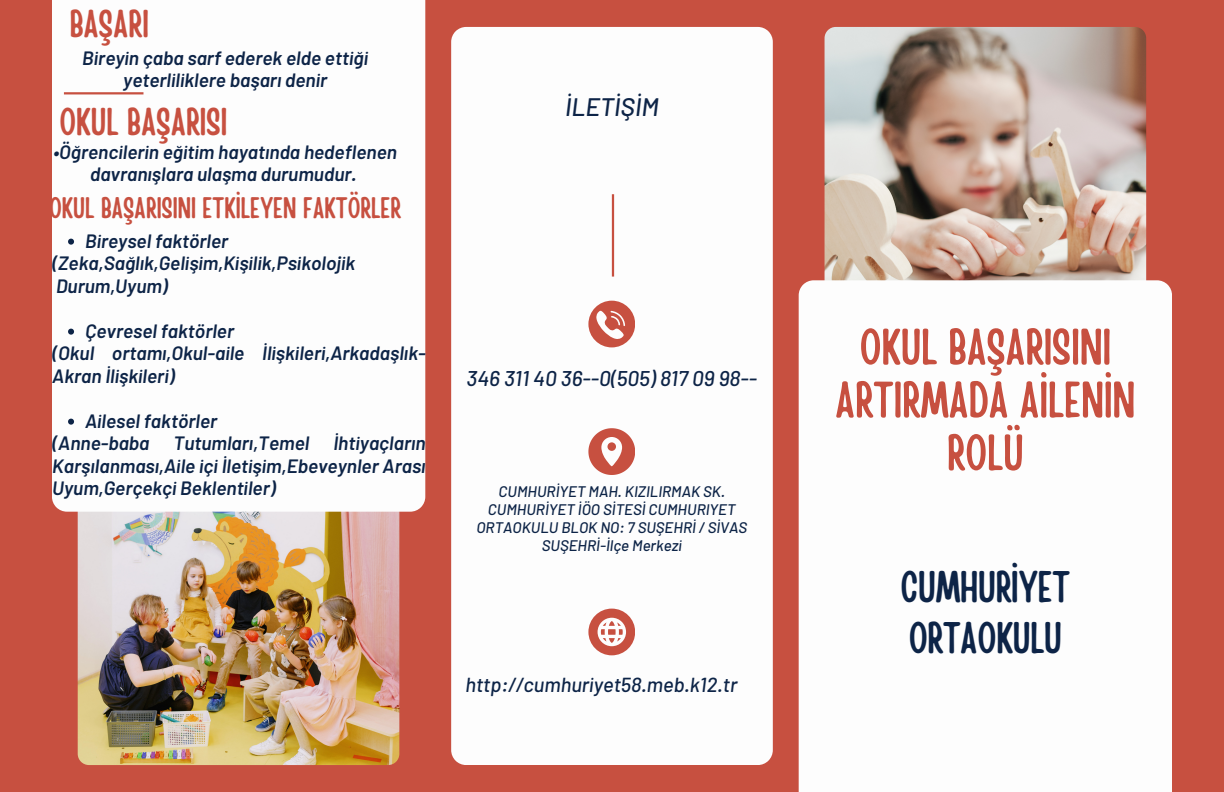
<style>
.page{position:relative;width:1224px;height:792px;background:#c75040}
.page>*{position:absolute;margin:0;border:0;box-sizing:border-box;transform-origin:0 0}
.t1{font:50.6px/52.9px "Handy Casual Condensed";color:#c75040;text-align:center}
.t2{font:44px/51.4px "Handy Casual Condensed";letter-spacing:-.005em;color:#0d2447}
.t3{font:38.6px "Handy Casual Condensed";color:#c75040}
.t4{font:29.6px "Handy Casual Condensed";color:#c75040}
.t5{font:italic 500 25.3px "Barlow";color:#0d2447}
.t6{font:italic 500 21.3px "Barlow";color:#0d2447}
.t7{font:italic 500 20.3px "Barlow";color:#0d2447}
.t8{font:italic 600 19.3px/22.5px "Barlow";color:#0d2447;text-align:center}
.t9{font:italic 500 15.3px/18px "Barlow";color:#0d2447;text-align:center}
</style>
<div class="page">
<img style="left:825px;top:27px;width:321px;height:284px;border-radius:11px">
<img style="left:78px;top:481px;width:321px;height:284px;border-radius:11px">
<div style="left:799px;top:280px;width:373px;height:512px;background:#fdfdfd"></div>
<div style="left:52px;top:0;width:373px;height:512px;background:#fdfdfd"></div>
<div style="left:451px;top:27px;width:322px;height:738px;background:#fdfdfd"></div>
<svg style="left:588px;top:301px;width:47px;height:46px"></svg>
<svg style="left:588px;top:609px;width:47px;height:46px"></svg>
<svg style="left:588px;top:428px;width:47px;height:47px"></svg>
<hr style="left:612px;top:194px;width:2px;height:83px;background:#c75040">
<hr style="left:64px;top:92px;width:79px;height:2px;background:#c75040">
<svg style="left:68px;top:239px;width:6px;height:6px"></svg>
<svg style="left:68px;top:329px;width:6px;height:6px"></svg>
<svg style="left:68px;top:419px;width:6px;height:6px"></svg>
<p class="t3" style="left:70px;top:-1px;width:81px">BAŞARI</p>
<p class="t8" style="left:82px;top:46px;width:287px">Bireyin çaba sarf ederek elde ettiği yeterliliklere başarı denir</p>
<p class="t3" style="left:59px;top:96px;width:169px">OKUL BAŞARISI</p>
<p class="t8" style="left:53px;top:140px;width:345px">•Öğrencilerin eğitim hayatında hedeflenen davranışlara ulaşma durumudur.</p>
<p class="t4" style="left:49px;top:189px;width:354px">OKUL BAŞARISINI ETKİLEYEN FAKTÖRLER</p>
<p class="t8" style="left:85px;top:229px;width:145px">Bireysel faktörler</p>
<p class="t8" style="left:52px;top:251px;width:304px">(Zeka,Sağlık,Gelişim,Kişilik,Psikolojik</p>
<p class="t8" style="left:56px;top:274px;width:113px">Durum,Uyum)</p>
<p class="t8" style="left:85px;top:319px;width:151px">Çevresel faktörler</p>
<p class="t8" style="left:52px;top:341px;width:375px;text-align:left">(Okul ortamı,Okul-aile İlişkileri,Arkadaşlık-<br>Akran İlişkileri)</p>
<p class="t8" style="left:85px;top:409px;width:134px">Ailesel faktörler</p>
<p class="t8" style="left:52px;top:431px;width:375px;text-align:justify">(Anne-baba Tutumları,Temel İhtiyaçların Karşılanması,Aile içi İletişim,Ebeveynler Arası Uyum,Gerçekçi Beklentiler)</p>
<p class="t5" style="left:565px;top:91px;width:95px">İLETİŞİM</p>
<p class="t6" style="left:467px;top:364px;width:292px">346 311 40 36--0(505) 817 09 98--</p>
<p class="t9" style="left:476px;top:482px;width:272px">CUMHURİYET MAH. KIZILIRMAK SK.<br>CUMHURİYET İÖO SİTESİ CUMHURIYET<br>ORTAOKULU BLOK NO: 7 SUŞEHRİ / SİVAS</p>
<p class="t9" style="left:542px;top:536px;width:141px">SUŞEHRİ-İlçe Merkezi</p>
<p class="t7" style="left:465px;top:672px;width:273px">http://cumhuriyet58.meb.k12.tr</p>
<p class="t1" style="left:835px;top:318px;width:301px">OKUL BAŞARISINI<br>ARTIRMADA AİLENİN<br>ROLÜ</p>
<p class="t2" style="left:901px;top:558px;width:171px">CUMHURİYET<br>ORTAOKULU</p>
</div>
